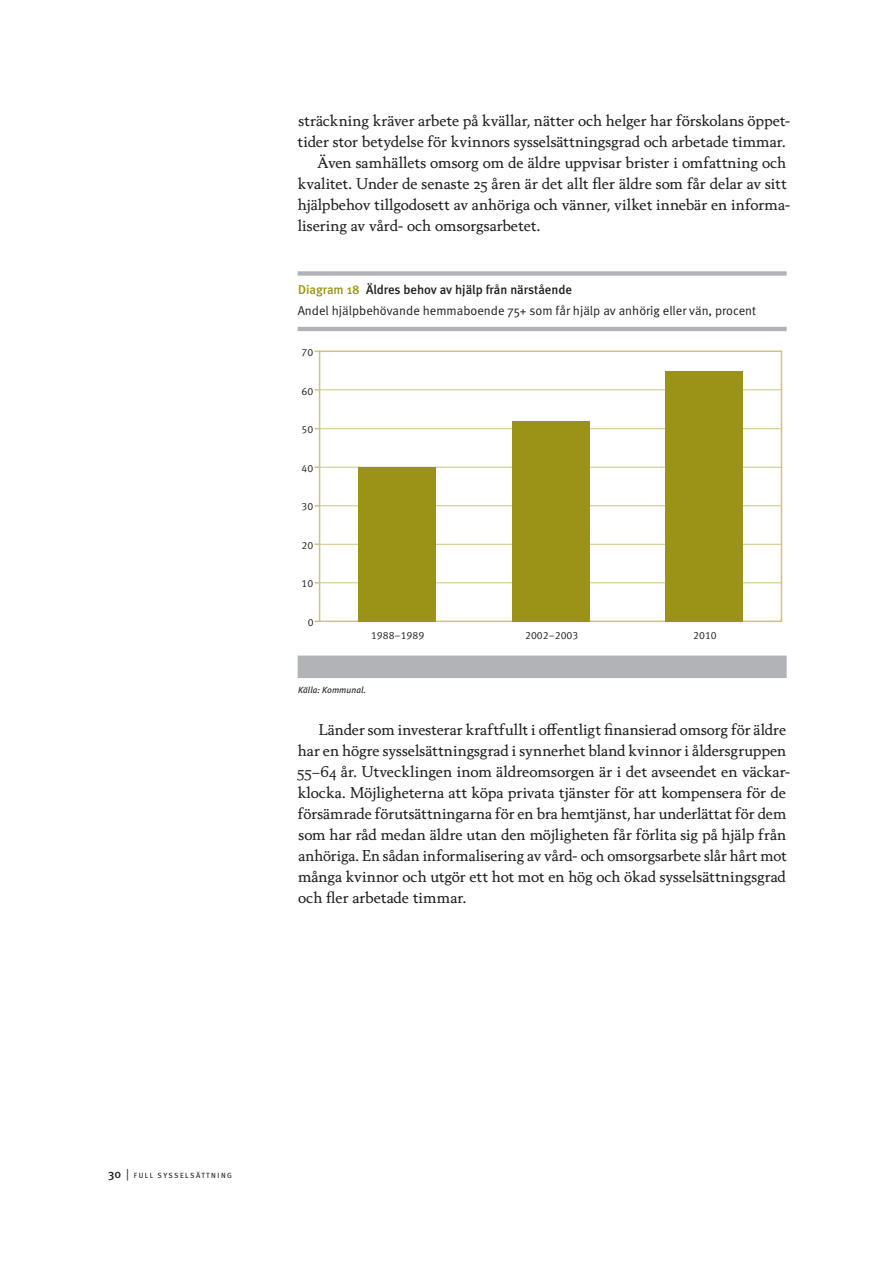
<style>
.page{position:relative;width:893px;height:1263px;background:#fff}
.page>*{position:absolute;margin:0;border:0;box-sizing:border-box;transform-origin:0 0}
.t1{font:15px/21px "Berling Nova Text Pro";color:#231f20}
.t2{font:12.75px "Meta Normal";color:#231f20}
.t3{font:500 12.75px "Meta";color:#231f20}
.t4{font:10.5px "Meta Normal LF";color:#231f20}
.t5{font:italic 9px "Meta";letter-spacing:.005em;color:#231f20}
.t6{font:7.5px "Meta";letter-spacing:.2em;color:#231f20}
.s1{color:#9a9317}
.s2{font-weight:500;font-size:12px}
.s3{font-family:"Meta Normal";font-size:12px}
</style>
<div class="page">
<div style="left:298px;top:271px;width:489px;height:5px;background:#b2b3b7"></div>
<hr style="left:298px;top:327px;width:489px;height:4px;background:#b2b3b7">
<div style="left:298px;top:656px;width:489px;height:22px;background:#b2b3b7"></div>
<div style="left:319px;top:350px;width:463px;height:272px;border:2px solid #cbc584"></div>
<hr style="left:320px;top:582px;width:462px;height:1px;background:#cbc584">
<hr style="left:320px;top:544px;width:462px;height:1px;background:#cbc584">
<hr style="left:320px;top:505px;width:462px;height:1px;background:#cbc584">
<hr style="left:320px;top:467px;width:462px;height:1px;background:#cbc584">
<hr style="left:320px;top:428px;width:462px;height:1px;background:#cbc584">
<hr style="left:320px;top:390px;width:462px;height:1px;background:#cbc584">
<div style="left:358px;top:467px;width:77px;height:154px;background:#9a9317"></div>
<div style="left:512px;top:421px;width:77px;height:200px;background:#9a9317"></div>
<div style="left:666px;top:371px;width:77px;height:250px;background:#9a9317"></div>
<p class="t1" style="left:299px;top:110px;width:493px">sträckning kräver arbete på kvällar, nätter och helger har förskolans öppet-</p>
<p class="t1" style="left:298px;top:131px;width:490px">tider stor betydelse för kvinnors sysselsättningsgrad och arbetade timmar.</p>
<p class="t1" style="left:317px;top:152px;width:471px">Även samhällets omsorg om de äldre uppvisar brister i omfattning och</p>
<p class="t1" style="left:298px;top:173px;width:490px">kvalitet. Under de senaste 25 åren är det allt fler äldre som får delar av sitt</p>
<p class="t1" style="left:298px;top:194px;width:494px">hjälpbehov tillgodosett av anhöriga och vänner, vilket innebär en informa-</p>
<p class="t1" style="left:298px;top:215px;width:244px">lisering av vård- och omsorgsarbetet.</p>
<p class="t3" style="left:298px;top:282px;width:275px"><span class="s1">Diagram 18</span> Äldres behov av hjälp från närstående</p>
<p class="t2" style="left:298px;top:303px;width:460px">Andel hjälpbehövande hemmaboende 75+ som får hjälp av anhörig eller vän, procent</p>
<p class="t4" style="left:302px;top:346px;width:13px">70</p>
<p class="t4" style="left:302px;top:385px;width:13px">60</p>
<p class="t4" style="left:302px;top:423px;width:13px">50</p>
<p class="t4" style="left:302px;top:462px;width:13px">40</p>
<p class="t4" style="left:302px;top:500px;width:13px">30</p>
<p class="t4" style="left:302px;top:539px;width:13px">20</p>
<p class="t4" style="left:302px;top:578px;width:13px">10</p>
<p class="t4" style="left:308px;top:616px;width:7px">0</p>
<p class="t4" style="left:371px;top:630px;width:55px">1988–1989</p>
<p class="t4" style="left:525px;top:630px;width:55px">2002–2003</p>
<p class="t4" style="left:693px;top:630px;width:25px">2010</p>
<p class="t5" style="left:298px;top:685px;width:69px">Källa: Kommunal.</p>
<p class="t1" style="left:297px;top:719px;width:495px;text-indent:21px">Länder som investerar kraftfullt i offentligt finansierad omsorg för äldre har en högre sysselsättningsgrad i synnerhet bland kvinnor i åldersgruppen 55–64 år. Utvecklingen inom äldreomsorgen är i det avseendet en väckar&shy;klocka. Möjligheterna att köpa privata tjänster för att kompensera för de försämrade förutsättningarna för en bra hemtjänst, har underlättat för dem som har råd medan äldre utan den möjligheten får förlita sig på hjälp från anhöriga. En sådan informalisering av vård- och omsorgsarbete slår hårt mot många kvinnor och utgör ett hot mot en hög och ökad sysselsättningsgrad och fler arbetade timmar.</p>
<p class="t6" style="left:108px;top:1171px;width:124px"><span class="s2">30</span> <span class="s3">|</span> FULL SYSS ELS ÄTT NI NG</p>
</div>
